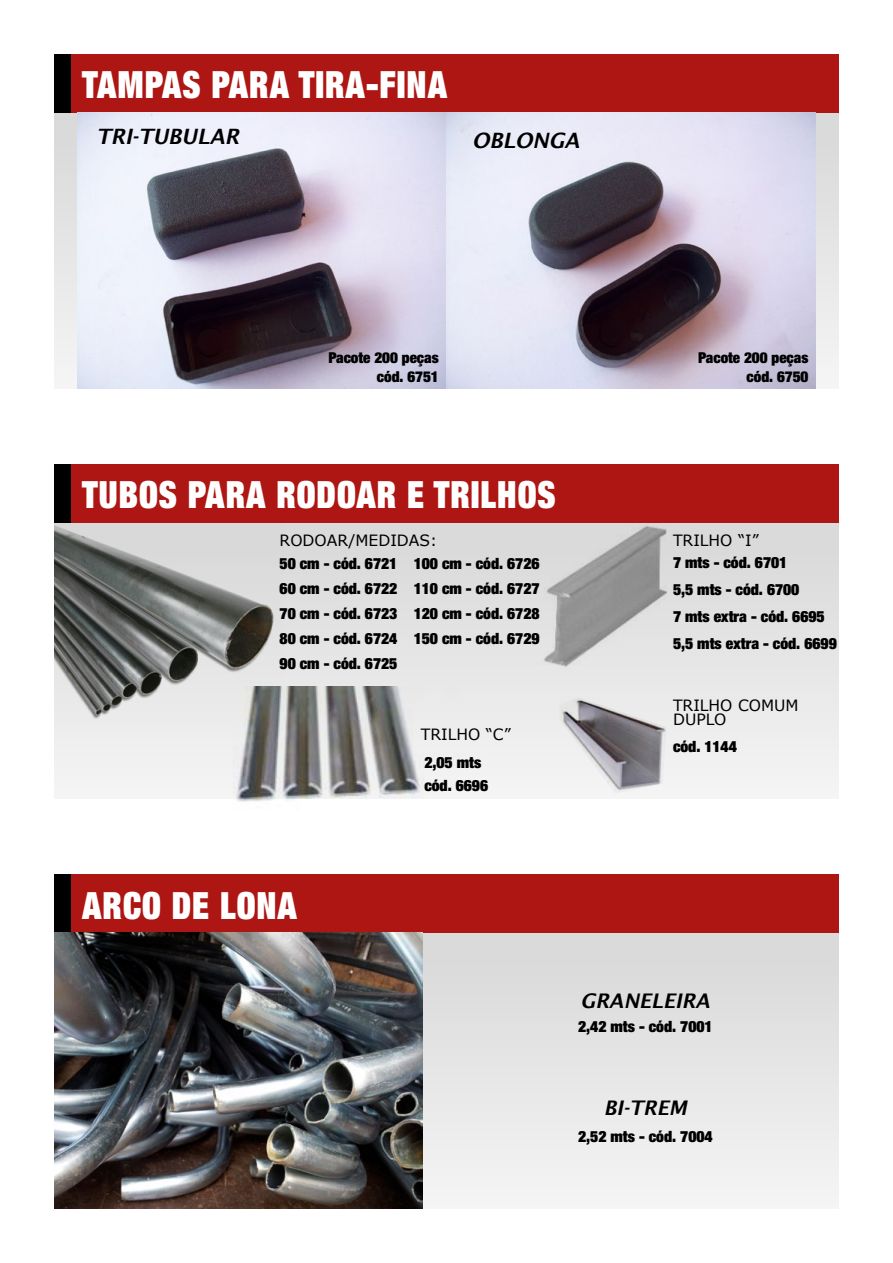
<style>
.page{position:relative;width:893px;height:1263px;background:#fff}
.page>*{position:absolute;margin:0;border:0;box-sizing:border-box;transform-origin:0 0}
.t1{font:900 expanded 37.65px "Helvetica Neue";letter-spacing:.03em;color:#fff;scale:.9 1}
.t2{font:italic 600 21.15px "Lucida Sans";letter-spacing:-.005em;color:#000}
.t3{font:italic 600 20.1px "Lucida Sans";color:#000}
.t4{font:900 expanded 15.6px/24.9px "Helvetica Neue";color:#000;text-align:justify}
.t5{font:15.6px/14.5px "Verdana";color:#000}
.t6{font:900 expanded 15.15px/18.6px "Helvetica Neue";color:#000;text-align:right}
</style>
<div class="page">
<div style="left:54px;top:932px;width:785px;height:277px;background:linear-gradient(to bottom,#d7d7d7,#f5f5f5)"></div>
<div style="left:54px;top:874px;width:785px;height:58px;background:#ae1613"></div>
<div style="left:54px;top:874px;width:16px;height:58px;background:#000"></div>
<div style="left:54px;top:522px;width:785px;height:277px;background:linear-gradient(to bottom,#d7d7d7,#f4f4f4)"></div>
<div style="left:54px;top:464px;width:785px;height:58px;background:#ae1613"></div>
<div style="left:54px;top:464px;width:16px;height:58px;background:#000"></div>
<img style="left:537px;top:522px;width:129px;height:146px">
<img style="left:560px;top:697px;width:106px;height:96px">
<img style="left:54px;top:524px;width:229px;height:201px">
<img style="left:206px;top:687px;width:251px;height:115px">
<img style="left:54px;top:932px;width:369px;height:277px">
<div style="left:54px;top:112px;width:785px;height:277px;background:linear-gradient(to bottom,#d7d7d7,#f5f5f5)"></div>
<div style="left:54px;top:54px;width:785px;height:58px;background:#ae1613"></div>
<div style="left:54px;top:54px;width:16px;height:58px;background:#000"></div>
<img style="left:78px;top:112px;width:737px;height:277px">
<h1 class="t1" style="left:82px;top:61px;width:407px">TAMPAS PARA TIRA-FINA</h1>
<h2 class="t2" style="left:96px;top:125px;width:144px">TRI-TUBULAR</h2>
<h2 class="t2" style="left:472px;top:128px;width:109px">OBLONGA</h2>
<p class="t6" style="left:328px;top:348px;width:112px">Pacote 200 peças cód. 6751</p>
<p class="t6" style="left:698px;top:348px;width:112px">Pacote 200 peças cód. 6750</p>
<h1 class="t1" style="left:82px;top:471px;width:528px">TUBOS PARA RODOAR E TRILHOS</h1>
<p class="t5" style="left:280px;top:532px;width:159px">RODOAR/MEDIDAS:</p>
<p class="t4" style="left:280px;top:551px;width:119px">50 cm - cód. 6721<br>60 cm - cód. 6722<br>70 cm - cód. 6723<br>80 cm - cód. 6724<br>90 cm - cód. 6725</p>
<p class="t4" style="left:414px;top:551px;width:127px">100 cm - cód. 6726<br>110 cm - cód. 6727<br>120 cm - cód. 6728<br>150 cm - cód. 6729</p>
<p class="t4" style="left:673px;top:548px;width:165px;line-height:27px;text-align:left">7 mts - cód. 6701<br>5,5 mts - cód. 6700<br>7 mts extra - cód. 6695<br>5,5 mts extra - cód. 6699</p>
<p class="t5" style="left:673px;top:532px;width:87px">TRILHO “I”</p>
<h1 class="t1" style="left:82px;top:881px;width:240px">ARCO DE LONA</h1>
<p class="t5" style="left:421px;top:727px;width:92px">TRILHO “C”</p>
<p class="t4" style="left:424px;top:751px;width:65px;line-height:22.8px">2,05 mts cód. 6696</p>
<p class="t5" style="left:673px;top:698px;width:127px">TRILHO COMUM<br>DUPLO</p>
<p class="t4" style="left:673px;top:734px;width:65px">cód. 1144</p>
<p class="t3" style="left:581px;top:990px;width:131px">GRANELEIRA</p>
<p class="t4" style="left:578px;top:1014px;width:136px">2,42 mts - cód. 7001</p>
<p class="t3" style="left:604px;top:1096px;width:85px">BI-TREM</p>
<p class="t4" style="left:578px;top:1123px;width:136px">2,52 mts - cód. 7004</p>
</div>
